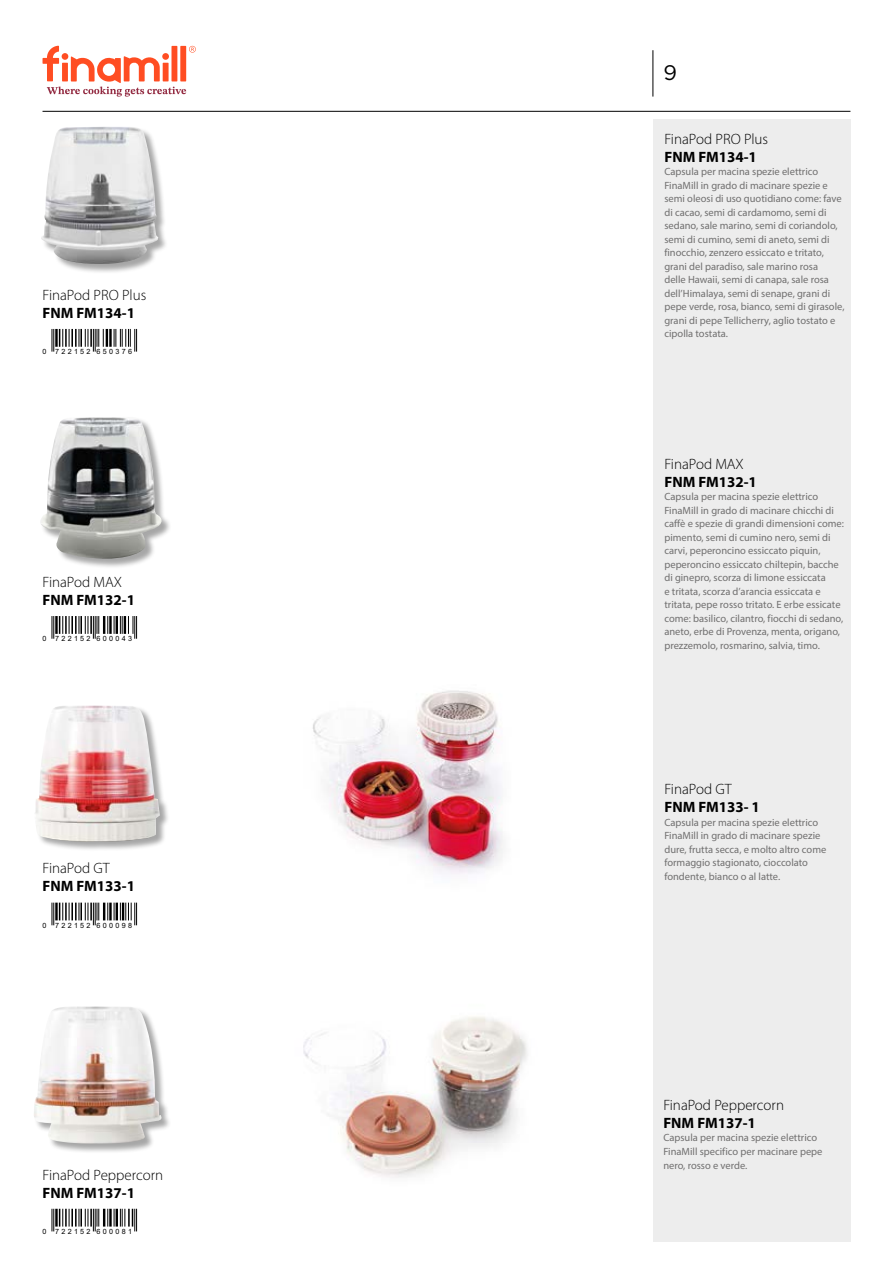
<style>
.page{position:relative;width:893px;height:1263px;background:#fff}
.page>*{position:absolute;margin:0;border:0;box-sizing:border-box;transform-origin:0 0}
.t1{font:21px "Gotham";color:#000}
.t2{font:300 15px "Myriad Pro";color:#000}
.t3{font:700 15px "Myriad Pro";color:#000}
.t4{font:10.5px/13.5px "Myriad Pro";color:#706f6f}
.t5{font:7.2px "Arial";letter-spacing:.32em;color:#000}
</style>
<div class="page">
<div style="left:653px;top:119px;width:197px;height:1123px;background:#ededed"></div>
<hr style="left:43px;top:111px;width:807px;height:1px;background:#000">
<hr style="left:653px;top:50px;width:1px;height:47px;background:#000">
<svg style="left:43px;top:46px;width:153px;height:51px"></svg>
<svg style="left:52px;top:329px;width:56px;height:23px"></svg>
<hr style="left:109px;top:329px;width:3px;height:18px;background:#000">
<svg style="left:114px;top:329px;width:23px;height:23px"></svg>
<svg style="left:52px;top:616px;width:56px;height:23px"></svg>
<hr style="left:109px;top:616px;width:3px;height:18px;background:#000">
<svg style="left:114px;top:616px;width:23px;height:23px"></svg>
<svg style="left:52px;top:903px;width:56px;height:22px"></svg>
<hr style="left:109px;top:903px;width:3px;height:17px;background:#000">
<svg style="left:114px;top:903px;width:23px;height:22px"></svg>
<div style="left:40px;top:417px;width:131px;height:152px;background:#000;opacity:.35"></div>
<img style="left:40px;top:417px;width:125px;height:143px">
<div style="left:34px;top:705px;width:136px;height:147px;background:#000;opacity:.35"></div>
<img style="left:34px;top:705px;width:126px;height:138px">
<img style="left:313px;top:690px;width:190px;height:184px">
<img style="left:303px;top:1016px;width:225px;height:162px">
<div style="left:34px;top:1006px;width:137px;height:147px;background:#000;opacity:.35"></div>
<img style="left:34px;top:1006px;width:130px;height:138px">
<div style="left:41px;top:127px;width:127px;height:147px;background:#000;opacity:.35"></div>
<img style="left:41px;top:127px;width:117px;height:138px">
<svg style="left:52px;top:1209px;width:56px;height:22px"></svg>
<hr style="left:109px;top:1209px;width:3px;height:17px;background:#000">
<svg style="left:114px;top:1209px;width:23px;height:22px"></svg>
<h2 class="t2" style="left:43px;top:286px;width:105px">FinaPod PRO Plus</h2>
<h2 class="t3" style="left:43px;top:303px;width:94px">FNM FM134-1</h2>
<p class="t5" style="left:43px;top:347px;width:91px">0 722152 650376</p>
<h2 class="t2" style="left:43px;top:573px;width:81px">FinaPod MAX</h2>
<h2 class="t3" style="left:43px;top:590px;width:94px">FNM FM132-1</h2>
<p class="t5" style="left:43px;top:634px;width:91px">0 722152 600043</p>
<h2 class="t2" style="left:43px;top:859px;width:69px">FinaPod GT</h2>
<h2 class="t3" style="left:43px;top:876px;width:94px">FNM FM133-1</h2>
<p class="t5" style="left:43px;top:920px;width:91px">0 722152 600098</p>
<h2 class="t2" style="left:43px;top:1166px;width:122px">FinaPod Peppercorn</h2>
<h2 class="t3" style="left:43px;top:1183px;width:94px">FNM FM137-1</h2>
<p class="t5" style="left:43px;top:1227px;width:91px">0 722152 600081</p>
<h1 class="t1" style="left:663px;top:61px;width:15px">9</h1>
<h2 class="t2" style="left:664px;top:130px;width:105px">FinaPod PRO Plus</h2>
<h2 class="t3" style="left:664px;top:147px;width:94px">FNM FM134-1</h2>
<p class="t4" style="left:664px;top:165px;width:182px">Capsula per macina spezie elettrico FinaMill in grado di macinare spezie e semi oleosi di uso quotidiano come: fave di cacao, semi di cardamomo, semi di sedano, sale marino, semi di coriandolo, semi di cumino, semi di aneto, semi di finocchio, zenzero essiccato e tritato, grani del paradiso, sale marino rosa<br>delle Hawaii, semi di canapa, sale rosa dell’Himalaya, semi di senape, grani di pepe verde, rosa, bianco, semi di girasole, grani di pepe Tellicherry, aglio tostato e cipolla tostata.</p>
<h2 class="t2" style="left:664px;top:455px;width:81px">FinaPod MAX</h2>
<h2 class="t3" style="left:664px;top:472px;width:94px">FNM FM132-1</h2>
<p class="t4" style="left:664px;top:490px;width:181px">Capsula per macina spezie elettrico FinaMill in grado di macinare chicchi di caffè e spezie di grandi dimensioni come: pimento, semi di cumino nero, semi di carvi, peperoncino essiccato piquin, peperoncino essiccato chiltepin, bacche di ginepro, scorza di limone essiccata<br>e tritata, scorza d’arancia essiccata e tritata, pepe rosso tritato. E erbe essicate come: basilico, cilantro, fiocchi di sedano, aneto, erbe di Provenza, menta, origano, prezzemolo, rosmarino, salvia, timo.</p>
<h2 class="t2" style="left:664px;top:780px;width:69px">FinaPod GT</h2>
<h2 class="t3" style="left:664px;top:797px;width:97px">FNM FM133- 1</h2>
<p class="t4" style="left:664px;top:815px;width:163px">Capsula per macina spezie elettrico FinaMill in grado di macinare spezie dure, frutta secca, e molto altro come formaggio stagionato, cioccolato fondente, bianco o al latte.</p>
<h2 class="t2" style="left:663px;top:1096px;width:122px">FinaPod Peppercorn</h2>
<h2 class="t3" style="left:663px;top:1113px;width:94px">FNM FM137-1</h2>
<p class="t4" style="left:663px;top:1131px;width:161px">Capsula per macina spezie elettrico<br>FinaMill specifico per macinare pepe nero, rosso e verde.</p>
</div>
